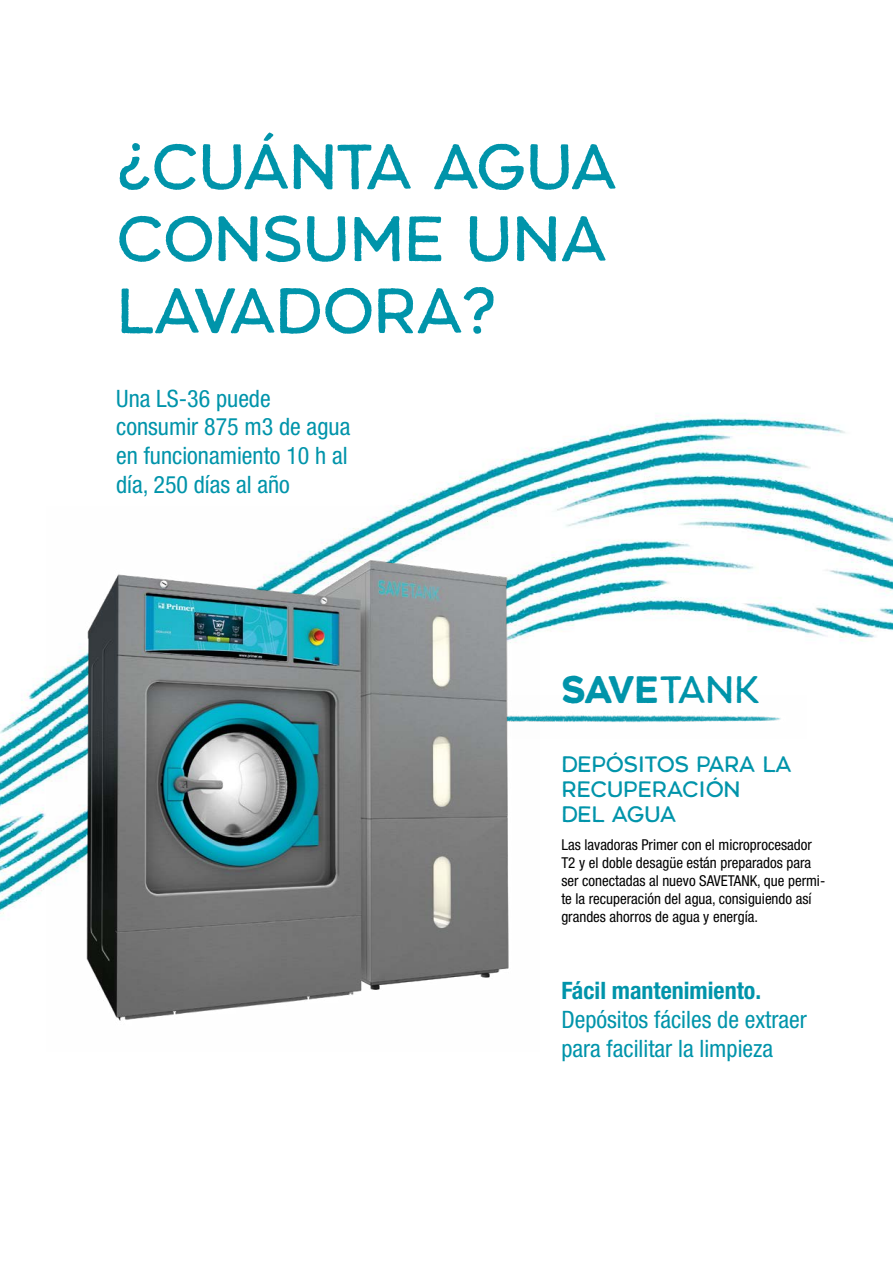
<style>
.page{position:relative;width:893px;height:1263px;background:#fff}
.page>*{position:absolute;margin:0;border:0;box-sizing:border-box;transform-origin:0 0}
.t1{font:60px/72px "Renos Rough";color:#0094aa}
.t2{font:900 36px "Renos Rough";color:#0094aa}
.t3{font:condensed 24px/28.8px "Helvetica Neue LT Std";color:#0094aa}
.t4{font:700 condensed 24px "Helvetica Neue LT Std";color:#0094aa}
.t5{font:21px/25.2px "Renos Rough";color:#0094aa}
.t6{font:condensed 15px/18px "Helvetica Neue LT Std";color:#000}
.s1{font-weight:400}
</style>
<div class="page">
<img style="left:0;top:415px;width:893px;height:502px">
<img style="left:539px;top:695px;width:268px;height:43px">
<img style="left:47px;top:506px;width:492px;height:515px">
<h1 class="t1" style="left:116px;top:132px;width:502px">¿CUÁNTA AGUA<br>CONSUME UNA<br>LAVADORA?</h1>
<h3 class="t3" style="left:116px;top:384px;width:236px">Una LS-36 puede consumir 875 m3 de agua en funcionamiento 10 h al día, 250 días al año</h3>
<h2 class="t2" style="left:561px;top:668px;width:201px">SAVE<span class="s1">TANK</span></h2>
<h3 class="t5" style="left:561px;top:752px;width:232px">DEPÓSITOS PARA LA<br>RECUPERACIÓN<br>DEL AGUA</h3>
<p class="t6" style="left:561px;top:836px;width:265px">Las lavadoras Primer con el microprocesador T2 y el doble desagüe están preparados para ser conectadas al nuevo SAVETANK, que permi&shy;te la recuperación del agua, consiguiendo así grandes ahorros de agua y energía.</p>
<h3 class="t4" style="left:561px;top:976px;width:201px">Fácil mantenimiento.</h3>
<h3 class="t3" style="left:561px;top:1005px;width:247px">Depósitos fáciles de extraer para facilitar la limpieza</h3>
</div>
